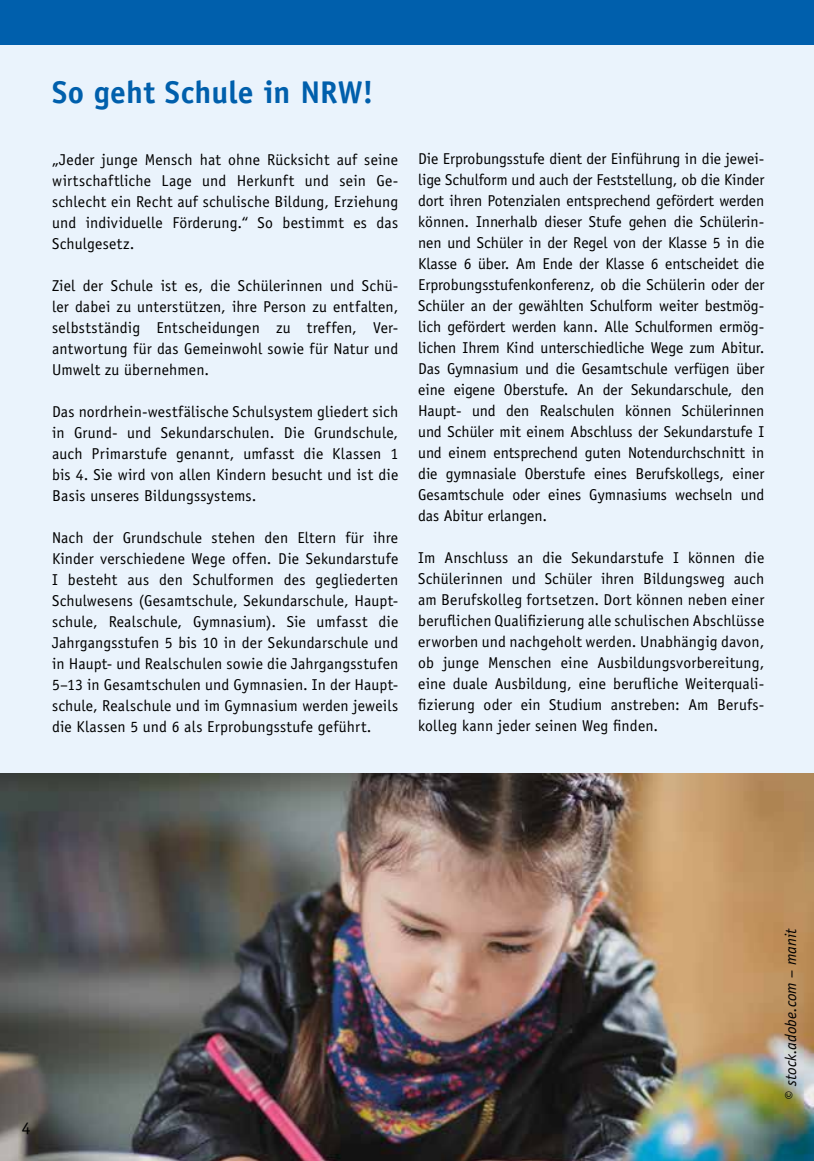
<style>
.page{position:relative;width:814px;height:1161px;background:#eaf3fc}
.page>*{position:absolute;margin:0;border:0;box-sizing:border-box;transform-origin:0 0}
.t1{font:700 31.5px "Officina Sans";letter-spacing:.005em;color:#005fac}
.t2{font:17.5px "Officina Sans";color:#000}
.t3{font:15.75px/21px "Officina Sans";letter-spacing:.01em;color:#000;text-align:justify}
.t4{font:italic 15.75px "Officina Sans";letter-spacing:.005em;color:#000}
</style>
<div class="page">
<img style="left:0;top:774px;width:814px;height:387px">
<div style="left:0;top:0;width:814px;height:45px;background:#005fac"></div>
<h1 class="t1" style="left:52px;top:73px;width:323px">So geht Schule in NRW!</h1>
<p class="t3" style="left:52px;top:149px;width:348px">„Jeder junge Mensch hat ohne Rücksicht auf seine wirtschaftliche Lage und Herkunft und sein Ge&shy;schlecht ein Recht auf schulische Bildung, Erziehung und individuelle Förderung.“ So bestimmt es das Schulgesetz.</p>
<p class="t3" style="left:52px;top:275px;width:348px">Ziel der Schule ist es, die Schülerinnen und Schü&shy;ler dabei zu unterstützen, ihre Person zu entfalten, selbstständig Entscheidungen zu treffen, Ver&shy;antwortung für das Gemeinwohl sowie für Natur und Umwelt zu übernehmen.</p>
<p class="t3" style="left:52px;top:401px;width:348px">Das nordrhein-westfälische Schulsystem gliedert sich in Grund- und Sekundarschulen. Die Grundschule, auch Primarstufe genannt, umfasst die Klassen 1 bis 4. Sie wird von allen Kindern besucht und ist die Basis unseres Bildungssystems.</p>
<p class="t3" style="left:52px;top:527px;width:348px">Nach der Grundschule stehen den Eltern für ihre Kinder verschiedene Wege offen. Die Sekundarstufe I besteht aus den Schulformen des gegliederten Schulwesens (Gesamtschule, Sekundarschule, Haupt&shy;schule, Realschule, Gymnasium). Sie umfasst die Jahrgangsstufen 5 bis 10 in der Sekundarschule und in Haupt- und Realschulen sowie die Jahrgangsstufen 5–13 in Gesamtschulen und Gymnasien. In der Haupt&shy;schule, Realschule und im Gymnasium werden jeweils die Klassen 5 und 6 als Erprobungsstufe geführt.</p>
<p class="t3" style="left:418px;top:149px;width:348px">Die Erprobungsstufe dient der Einführung in die jewei&shy;lige Schulform und auch der Feststellung, ob die Kinder dort ihren Potenzialen entsprechend gefördert werden können. Innerhalb dieser Stufe gehen die Schülerin&shy;nen und Schüler in der Regel von der Klasse 5 in die Klasse 6 über. Am Ende der Klasse 6 entscheidet die Erprobungsstufenkonferenz, ob die Schülerin oder der Schüler an der gewählten Schulform weiter bestmög&shy;lich gefördert werden kann. Alle Schulformen ermög&shy;lichen Ihrem Kind unterschiedliche Wege zum Abitur.<br>Das Gymnasium und die Gesamtschule verfügen über eine eigene Oberstufe. An der Sekundarschule, den Haupt- und den Realschulen können Schülerinnen und Schüler mit einem Abschluss der Sekundarstufe I und einem entsprechend guten Notendurchschnitt in die gymnasiale Oberstufe eines Berufskollegs, einer Gesamtschule oder eines Gymnasiums wechseln und das Abitur erlangen.</p>
<p class="t3" style="left:418px;top:548px;width:348px">Im Anschluss an die Sekundarstufe I können die Schülerinnen und Schüler ihren Bildungsweg auch am Berufskolleg fortsetzen. Dort können neben einer beruflichen Qualifizierung alle schulischen Abschlüsse erworben und nachgeholt werden. Unabhängig davon, ob junge Menschen eine Ausbildungsvorbereitung, eine duale Ausbildung, eine berufliche Weiterquali&shy;fizierung oder ein Studium anstreben: Am Berufs&shy;kolleg kann jeder seinen Weg finden.</p>
<p class="t2" style="left:22px;top:1118px;width:10px">4</p>
<p class="t4" style="left:781px;top:1100px;width:173px;rotate:-90deg">© stock.adobe.com – manit</p>
</div>
